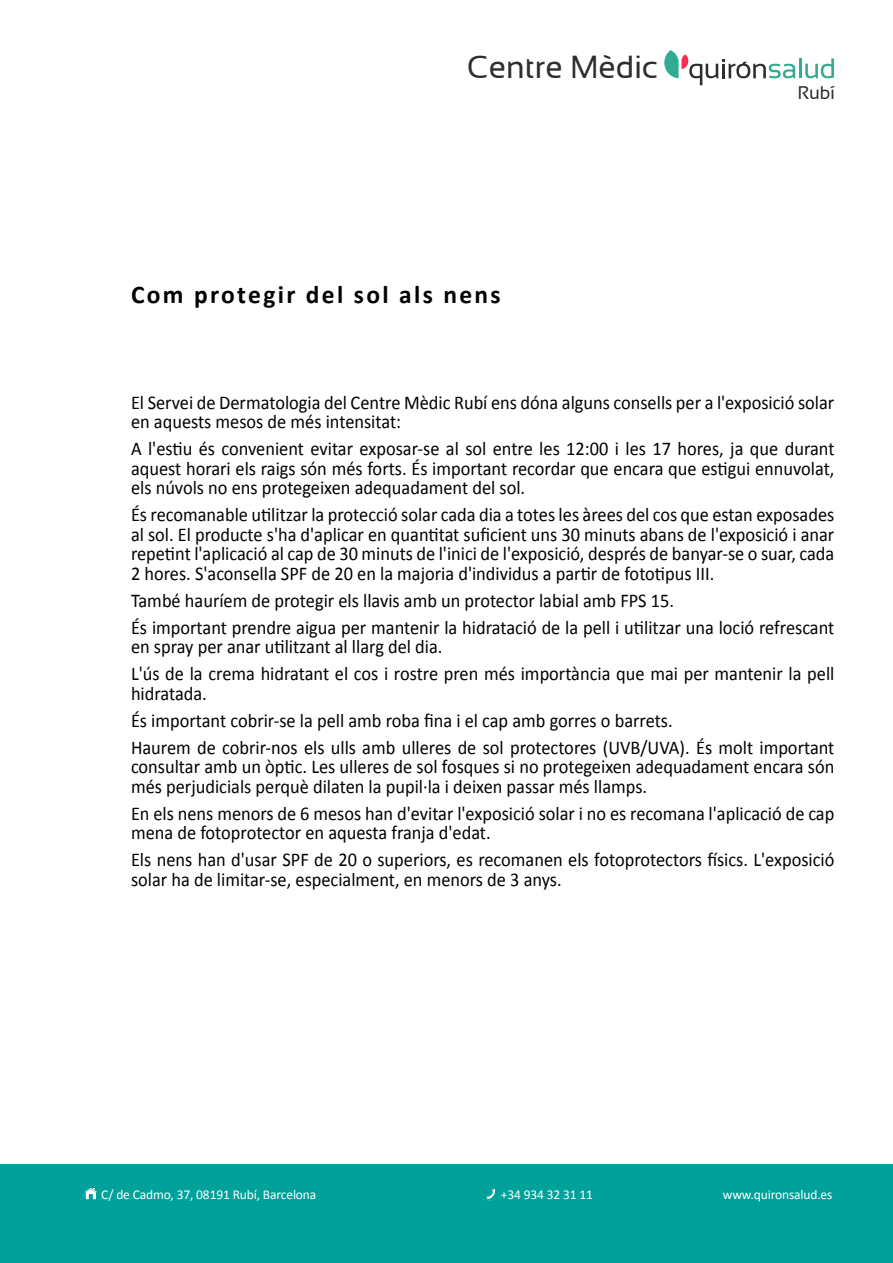
<style>
.page{position:relative;width:893px;height:1263px;background:#fff}
.page>*{position:absolute;margin:0;border:0;box-sizing:border-box;transform-origin:0 0}
.t1{font:31.8px "Sansation";color:#2d2e30}
.t2{font:700 25.5px "Calibri";letter-spacing:.09em;color:#020203}
.t3{font:19.5px/19.5px "Calibri";color:#020203;scale:.94 1}
.t4{font:18.15px "Sansation";color:#2d2e30}
.t5{font:13.5px "Calibri";letter-spacing:-.01em;color:#fff}
</style>
<div class="page">
<div style="left:0;top:1165px;width:893px;height:98px;background:#00a19a"></div>
<svg style="left:487px;top:1189px;width:8px;height:12px"></svg>
<svg style="left:85px;top:1188px;width:12px;height:11px"></svg>
<hr style="left:799px;top:58px;width:2px;height:20px;background:#31ab91">
<svg style="left:805px;top:58px;width:29px;height:20px"></svg>
<svg style="left:664px;top:50px;width:131px;height:35px"></svg>
<h1 class="t1" style="left:467px;top:49px;width:192px">Centre Mèdic</h1>
<h2 class="t2" style="left:131px;top:278px;width:371px">Com protegir del sol als nens</h2>
<p class="t4" style="left:798px;top:83px;width:38px">Rubí</p>
<p class="t3" style="left:131px;top:392px;width:750px">El Servei de Dermatologia del Centre Mèdic Rubí ens dóna alguns consells per a l'exposició solar en aquests mesos de més intensitat:</p>
<p class="t3" style="left:131px;top:439px;width:750px;text-align:justify">A l'estiu és convenient evitar exposar-se al sol entre les 12:00 i les 17 hores, ja que durant aquest horari els raigs són més forts. És important recordar que encara que estigui ennuvolat, els núvols no ens protegeixen adequadament del sol.</p>
<p class="t3" style="left:131px;top:505px;width:750px;text-align:justify">És recomanable utilitzar la protecció solar cada dia a totes les àrees del cos que estan exposades al sol. El producte s'ha d'aplicar en quantitat suficient uns 30 minuts abans de l'exposició i anar repetint l'aplicació al cap de 30 minuts de l'inici de l'exposició, després de banyar-se o suar, cada 2 hores. S'aconsella SPF de 20 en la majoria d'individus a partir de fototipus III.</p>
<p class="t3" style="left:131px;top:587px;width:750px;line-height:27px">També hauríem de protegir els llavis amb un protector labial amb FPS 15.<br>És important prendre aigua per mantenir la hidratació de la pell i utilitzar una loció refrescant</p>
<p class="t3" style="left:131px;top:633px;width:750px;line-height:27px">en spray per anar utilitzant al llarg del dia.<br>L'ús de la crema hidratant el cos i rostre pren més importància que mai per mantenir la pell</p>
<p class="t3" style="left:131px;top:680px;width:750px;line-height:27px">hidratada.<br>És important cobrir-se la pell amb roba fina i el cap amb gorres o barrets.<br>Haurem de cobrir-nos els ulls amb ulleres de sol protectores (UVB/UVA). És molt important</p>
<p class="t3" style="left:131px;top:757px;width:750px">consultar amb un òptic. Les ulleres de sol fosques si no protegeixen adequadament encara són més perjudicials perquè dilaten la pupil·la i deixen passar més llamps.</p>
<p class="t3" style="left:131px;top:803px;width:750px">En els nens menors de 6 mesos han d'evitar l'exposició solar i no es recomana l'aplicació de cap mena de fotoprotector en aquesta franja d'edat.</p>
<p class="t3" style="left:131px;top:850px;width:750px">Els nens han d'usar SPF de 20 o superiors, es recomanen els fotoprotectors físics. L'exposició solar ha de limitar-se, especialment, en menors de 3 anys.</p>
<p class="t5" style="left:101px;top:1186px;width:217px">C/ de Cadmo, 37, 08191 Rubí, Barcelona</p>
<p class="t5" style="left:501px;top:1186px;width:94px">+34 934 32 31 11</p>
<p class="t5" style="left:723px;top:1186px;width:111px">www.quironsalud.es</p>
</div>
